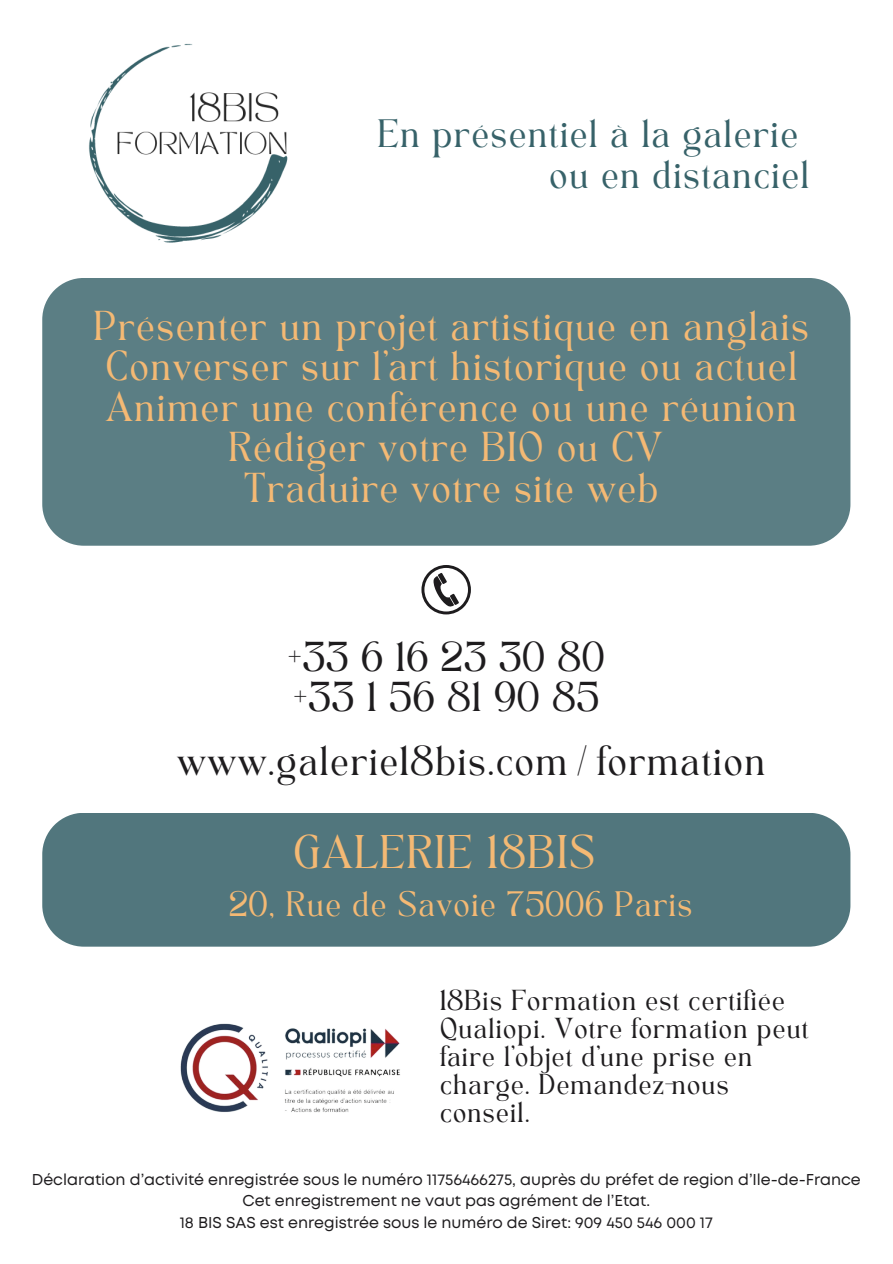
<style>
.page{position:relative;width:893px;height:1264px;background:#fff}
.page>*{position:absolute;margin:0;border:0;box-sizing:border-box;transform-origin:0 0}
.t1{font:33px "TAN Angleton";color:#f4b974}
.t2{font:29.25px "TAN Angleton";color:#f4b974}
.t3{font:29.25px "TAN Angleton";color:#1e1c1e}
.t4{font:27.6px "TAN Angleton";color:#376269}
.t5{font:24.75px "TAN Angleton";color:#f4b974}
.t6{font:20.25px/28px "TAN Angleton";color:#1e1c1e}
.t7{font:15.75px "Mont";color:#1e1c1e}
</style>
<div class="page">
<img style="left:180px;top:1023px;width:220px;height:90px">
<svg style="left:421px;top:565px;width:50px;height:49px"></svg>
<div style="left:42px;top:278px;width:808px;height:267px;background:#5b7e84"></div>
<img style="left:89px;top:43px;width:199px;height:200px">
<div style="left:42px;top:813px;width:808px;height:133px;background:#51767d"></div>
<p class="t4" style="left:377px;top:119px;width:423px">En présentiel à la galerie</p>
<p class="t4" style="left:548px;top:160px;width:263px">ou en distanciel</p>
<p class="t2" style="left:93px;top:310px;width:718px">Présenter un projet artistique en anglais</p>
<p class="t2" style="left:105px;top:350px;width:694px">Converser sur l’art historique ou actuel</p>
<p class="t2" style="left:105px;top:391px;width:694px">Animer une conférence ou une réunion</p>
<p class="t2" style="left:228px;top:431px;width:436px">Rédiger votre BIO ou CV</p>
<p class="t2" style="left:243px;top:472px;width:417px">Traduire votre site web</p>
<p class="t3" style="left:287px;top:641px;width:319px">+33 6 16 23 30 80</p>
<p class="t3" style="left:293px;top:681px;width:308px">+33 1 56 81 90 85</p>
<p class="t3" style="left:176px;top:745px;width:591px">www.galerie18bis.com/formation</p>
<p class="t1" style="left:292px;top:834px;width:305px">GALERIE 18BIS</p>
<p class="t5" style="left:229px;top:890px;width:466px">20, Rue de Savoie 75006 Paris</p>
<p class="t6" style="left:439px;top:989px;width:371px">18Bis Formation est certifiée<br>Qualiopi. Votre formation peut faire l’objet d’une prise en charge. Demandez-nous conseil.</p>
<p class="t7" style="left:32px;top:1173px;width:830px">Déclaration d’activité enregistrée sous le numéro 11756466275, auprès du préfet de region d’Ile-de-France</p>
<p class="t7" style="left:242px;top:1194px;width:409px">Cet enregistrement ne vaut pas agrément de l’Etat.</p>
<p class="t7" style="left:180px;top:1216px;width:534px">18 BIS SAS est enregistrée sous le numéro de Siret: 909 450 546 000 17</p>
</div>
